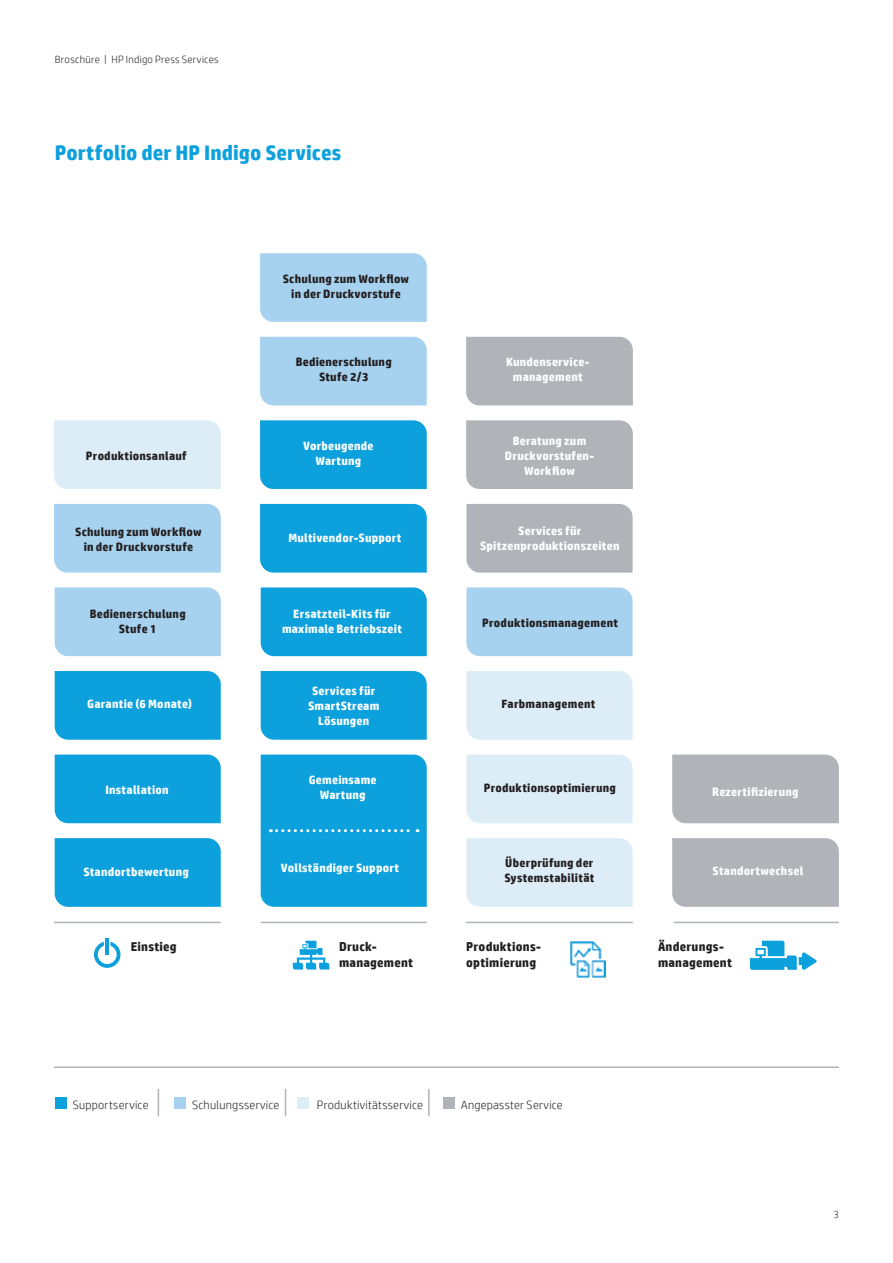
<style>
.page{position:relative;width:893px;height:1263px;background:#fff}
.page>*{position:absolute;margin:0;border:0;box-sizing:border-box;transform-origin:0 0}
.t1{font:700 21px "HP Simplified";letter-spacing:.005em;color:#0ca0dd}
.t2{font:700 12.75px/15.8px "HP Simplified";letter-spacing:.02em;color:#231f20}
.t3{font:700 12px/15px "HP Simplified";letter-spacing:.02em;color:#fff;text-align:center}
.t4{font:700 12px/15px "HP Simplified";letter-spacing:.02em;color:#231f20;text-align:center}
.t5{font:300 12px "HP Simplified";letter-spacing:.02em;color:#231f20}
.t6{font:300 10.5px "HP Simplified";letter-spacing:.025em;color:#231f20}
</style>
<div class="page">
<hr style="left:54px;top:1066px;width:785px;height:2px;background:#b0b4b8">
<div style="left:672px;top:838px;width:167px;height:69px;background:#b0b4b8"></div>
<div style="left:672px;top:754px;width:167px;height:69px;background:#b0b4b8"></div>
<div style="left:55px;top:587px;width:166px;height:69px;background:#a6d1ef"></div>
<div style="left:54px;top:504px;width:167px;height:69px;background:#a6d1ef"></div>
<div style="left:54px;top:420px;width:167px;height:69px;background:#ddedf8"></div>
<div style="left:55px;top:754px;width:166px;height:69px;background:#0ca0dd"></div>
<div style="left:55px;top:838px;width:166px;height:69px;background:#0ca0dd"></div>
<div style="left:55px;top:671px;width:166px;height:69px;background:#0ca0dd"></div>
<div style="left:260px;top:420px;width:167px;height:69px;background:#0ca0dd"></div>
<div style="left:261px;top:671px;width:166px;height:69px;background:#0ca0dd"></div>
<div style="left:260px;top:337px;width:167px;height:68px;background:#a6d1ef"></div>
<div style="left:260px;top:253px;width:167px;height:69px;background:#a6d1ef"></div>
<div style="left:260px;top:504px;width:167px;height:69px;background:#0ca0dd"></div>
<div style="left:261px;top:587px;width:166px;height:69px;background:#0ca0dd"></div>
<div style="left:261px;top:754px;width:166px;height:153px;background:#0ca0dd"></div>
<div style="left:466px;top:838px;width:167px;height:69px;background:#ddedf8"></div>
<div style="left:466px;top:754px;width:167px;height:69px;background:#ddedf8"></div>
<div style="left:466px;top:671px;width:167px;height:69px;background:#ddedf8"></div>
<div style="left:466px;top:420px;width:167px;height:69px;background:#b0b4b8"></div>
<div style="left:466px;top:504px;width:167px;height:69px;background:#b0b4b8"></div>
<div style="left:466px;top:337px;width:167px;height:68px;background:#b0b4b8"></div>
<div style="left:466px;top:587px;width:167px;height:69px;background:#a6d1ef"></div>
<div style="left:55px;top:1097px;width:12px;height:11px;background:#0ca0dd"></div>
<div style="left:174px;top:1097px;width:12px;height:11px;background:#a6d1ef"></div>
<div style="left:297px;top:1097px;width:12px;height:11px;background:#ddedf8"></div>
<div style="left:443px;top:1097px;width:12px;height:11px;background:#b0b4b8"></div>
<svg style="left:158px;top:1089px;width:1px;height:27px"></svg>
<svg style="left:285px;top:1089px;width:1px;height:27px"></svg>
<hr style="left:428px;top:1089px;width:2px;height:27px;background:#b0b4b8">
<hr style="left:674px;top:922px;width:165px;height:1px;background:#b0b4b8">
<svg style="left:750px;top:941px;width:67px;height:29px"></svg>
<hr style="left:54px;top:922px;width:167px;height:1px;background:#b0b4b8">
<hr style="left:106px;top:938px;width:3px;height:16px;background:#0ca0dd">
<svg style="left:94px;top:942px;width:26px;height:26px"></svg>
<hr style="left:261px;top:922px;width:166px;height:1px;background:#b0b4b8">
<hr style="left:466px;top:922px;width:167px;height:1px;background:#b0b4b8">
<img style="left:570px;top:941px;width:36px;height:36px">
<svg style="left:293px;top:941px;width:36px;height:28px"></svg>
<p class="t6" style="left:55px;top:52px;width:165px">Broschüre | HP Indigo Press Services</p>
<h1 class="t1" style="left:55px;top:139px;width:288px">Portfolio der HP Indigo Services</h1>
<p class="t4" style="left:283px;top:272px;width:128px">Schulung zum Workflow in der Druckvorstufe</p>
<p class="t4" style="left:296px;top:355px;width:98px">Bedienerschulung<br>Stufe 2/3</p>
<p class="t3" style="left:506px;top:355px;width:85px">Kundenservice&shy;management</p>
<p class="t4" style="left:86px;top:448px;width:102px">Produktionsanlauf</p>
<p class="t3" style="left:303px;top:439px;width:72px">Vorbeugende<br>Wartung</p>
<p class="t3" style="left:505px;top:433px;width:91px">Beratung zum<br>Druckvorstufen-<br>Workflow</p>
<p class="t4" style="left:75px;top:524px;width:128px">Schulung zum Workflow in der Druckvorstufe</p>
<p class="t3" style="left:288px;top:530px;width:115px">Multivendor-Support</p>
<p class="t3" style="left:480px;top:524px;width:141px">Services für<br>Spitzenproduktionszeiten</p>
<p class="t4" style="left:90px;top:606px;width:98px">Bedienerschulung<br>Stufe 1</p>
<p class="t3" style="left:282px;top:606px;width:121px">Ersatzteil-Kits für maximale Betriebszeit</p>
<p class="t4" style="left:482px;top:615px;width:137px">Produktionsmanagement</p>
<p class="t3" style="left:87px;top:696px;width:107px">Garantie (6 Monate)</p>
<p class="t3" style="left:308px;top:683px;width:73px">Services für<br>SmartStream<br>Lösungen</p>
<p class="t4" style="left:502px;top:696px;width:95px">Farbmanagement</p>
<p class="t3" style="left:105px;top:782px;width:65px">Installation</p>
<p class="t3" style="left:309px;top:773px;width:69px">Gemeinsame<br>Wartung</p>
<p class="t4" style="left:484px;top:781px;width:134px">Produktionsoptimierung</p>
<p class="t3" style="left:83px;top:864px;width:107px">Standortbewertung</p>
<p class="t3" style="left:281px;top:861px;width:120px">Vollständiger Support</p>
<p class="t4" style="left:504px;top:855px;width:92px;text-align:left">Überprüfung der<br>Systemstabilität</p>
<p class="t2" style="left:131px;top:938px;width:47px">Einstieg</p>
<p class="t2" style="left:466px;top:939px;width:76px">Produktions&shy;optimierung</p>
<p class="t2" style="left:339px;top:938px;width:75px">Druck&shy;management</p>
<p class="t3" style="left:712px;top:784px;width:88px">Rezertifizierung</p>
<p class="t3" style="left:713px;top:864px;width:92px">Standortwechsel</p>
<p class="t2" style="left:658px;top:939px;width:75px">Änderungs&shy;management</p>
<p class="t5" style="left:73px;top:1096px;width:77px">Supportservice</p>
<p class="t5" style="left:192px;top:1096px;width:89px">Schulungsservice</p>
<p class="t5" style="left:317px;top:1096px;width:108px">Produktivitätsservice</p>
<p class="t5" style="left:461px;top:1096px;width:103px">Angepasster Service</p>
<p class="t6" style="left:833px;top:1207px;width:7px">3</p>
</div>
